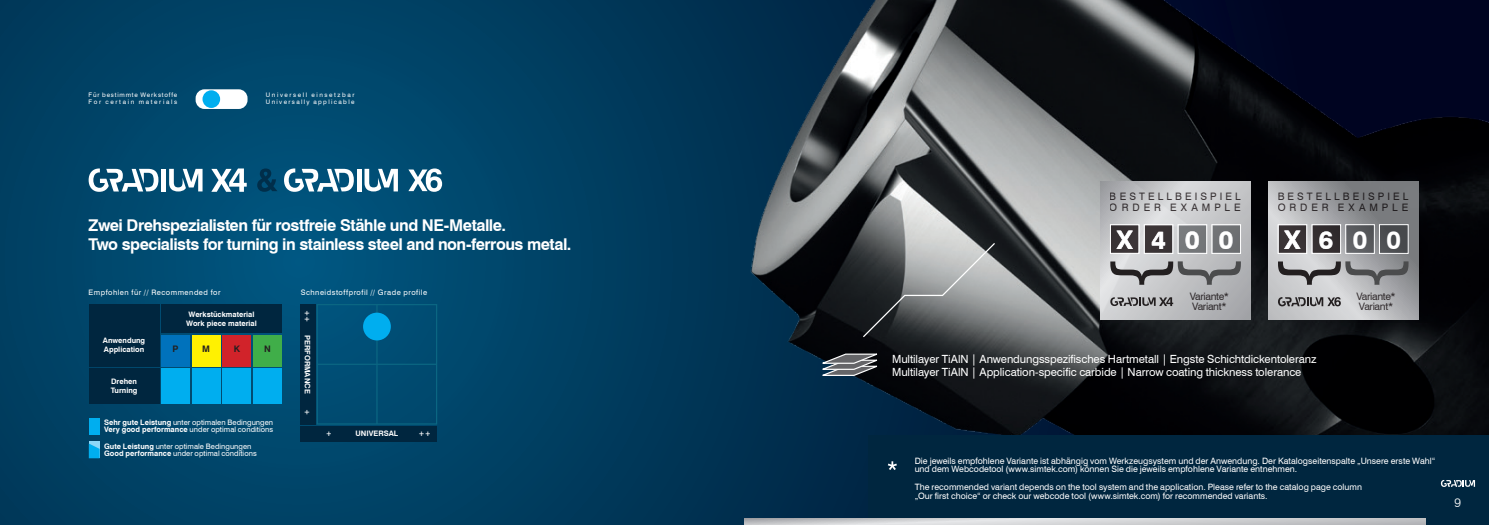
<style>
.page{position:relative;width:1489px;height:525px;background:#fff}
.page>*{position:absolute;margin:0;border:0;box-sizing:border-box;transform-origin:0 0}
.t1{font:700 25.5px "Swiss 721 BT";letter-spacing:.755em;color:#fff}
.t2{font:700 16.25px/18.8px "Swiss 721 BT";letter-spacing:-.03em;color:#fff}
.t3{font:300 12.5px "Swiss 721 BT";color:#fff}
.t4{font:11.25px/13px "Swiss 721 BT";letter-spacing:-.005em;color:#fff}
.t5{font:10.25px/10.6px "Swiss 721 BT";letter-spacing:.3em;color:#231f20}
.t6{font:10.25px/10.2px "Swiss 721 BT";letter-spacing:-.035em;color:#231f20}
.t7{font:700 9px "Swiss 721 BT";color:#231f20}
.t8{font:8.75px/8.8px "Swiss 721 BT";color:#fff}
.t9{font:7.5px/7.5px "Swiss 721 BT";letter-spacing:.01em;color:#fff}
.t10{font:700 7.5px/9px "Swiss 721 BT";color:#fff}
.t11{font:7.5px "Swiss 721 BT";letter-spacing:.065em;color:#fff}
.t12{font:6.25px/7.5px "Swiss 721 BT";letter-spacing:.13em;color:#fff}
.t13{font:6.25px/7.5px "Swiss 721 BT";letter-spacing:.215em;color:#fff}
.s1{font-weight:700}
</style>
<div class="page">
<svg style="left:0;top:0;width:505px;height:524px;background:#00466b"></svg>
<img style="left:505px;top:0;width:983px;height:524px">
<svg style="left:211px;top:168px;width:36px;height:24px"></svg>
<div style="left:161px;top:169px;width:5px;height:22px;background:#fff"></div>
<svg style="left:169px;top:169px;width:33px;height:22px"></svg>
<svg style="left:89px;top:168px;width:69px;height:24px"></svg>
<hr style="left:357px;top:169px;width:4px;height:22px;background:#fff">
<svg style="left:364px;top:169px;width:34px;height:22px"></svg>
<svg style="left:284px;top:168px;width:70px;height:24px"></svg>
<svg style="left:408px;top:168px;width:34px;height:24px"></svg>
<svg style="left:257px;top:168px;width:20px;height:24px"></svg>
<div style="left:196px;top:89px;width:51px;height:20px;background:#fff;border-radius:9px"></div>
<div style="left:202px;top:90px;width:18px;height:18px;background:#00aeef;border-radius:50%"></div>
<div style="left:317px;top:425px;width:120px;height:16px;background:#00263f"></div>
<div style="left:300px;top:304px;width:15px;height:120px;background:#00263f"></div>
<div style="left:317px;top:304px;width:120px;height:120px;border:1px solid #0b6682"></div>
<hr style="left:376px;top:304px;width:1px;height:119px;background:#0b6682">
<hr style="left:317px;top:363px;width:119px;height:2px;background:#0b6682">
<div style="left:363px;top:312px;width:28px;height:28px;background:#00aeef;border-radius:50%"></div>
<div style="left:300px;top:425px;width:15px;height:16px;background:#00263f"></div>
<div style="left:89px;top:441px;width:11px;height:17px;background:#8dd7f7"></div>
<div style="left:89px;top:417px;width:11px;height:17px;background:#00aeef"></div>
<svg style="left:89px;top:443px;width:11px;height:15px"></svg>
<div style="left:89px;top:304px;width:70px;height:62px;background:#00263f"></div>
<div style="left:89px;top:368px;width:70px;height:35px;background:#00263f"></div>
<div style="left:161px;top:304px;width:121px;height:29px;background:#00263f"></div>
<div style="left:868px;top:435px;width:620px;height:85px;background:#00263f"></div>
<svg style="left:887px;top:461px;width:9px;height:9px"></svg>
<svg style="left:1100px;top:182px;width:150px;height:137px;background:#adadaf"></svg>
<svg style="left:1267px;top:182px;width:150px;height:137px;background:#929396"></svg>
<svg style="left:816px;top:352px;width:67px;height:24px;background:#585d63"></svg>
<svg style="left:861px;top:241px;width:135px;height:97px;background:#717475"></svg>
<svg style="left:744px;top:518px;width:682px;height:6px;background:#cccdd0"></svg>
<div style="left:161px;top:368px;width:29px;height:35px;background:#00aeef"></div>
<div style="left:192px;top:368px;width:28px;height:35px;background:#00aeef"></div>
<div style="left:223px;top:368px;width:28px;height:35px;background:#00aeef"></div>
<div style="left:253px;top:368px;width:29px;height:35px;background:#00aeef"></div>
<div style="left:161px;top:335px;width:29px;height:31px;background:#0072bc"></div>
<div style="left:192px;top:335px;width:28px;height:31px;background:#fff101"></div>
<div style="left:223px;top:335px;width:28px;height:31px;background:#d1232a"></div>
<div style="left:253px;top:335px;width:29px;height:31px;background:#40ae49"></div>
<div style="left:1426px;top:467px;width:62px;height:57px;background:#00263f"></div>
<svg style="left:1440px;top:480px;width:34px;height:6px"></svg>
<p class="t12" style="left:89px;top:91px;width:90px">Für bestimmte Werkstoffe<br>For certain materials</p>
<p class="t13" style="left:266px;top:91px;width:90px">Universell einsetzbar<br>Universally applicable</p>
<h2 class="t2" style="left:89px;top:216px;width:484px">Zwei Drehspezialisten für rostfreie Stähle und NE-Metalle.<br>Two specialists for turning in stainless steel and non-ferrous metal.</h2>
<p class="t11" style="left:89px;top:288px;width:133px">Empfohlen für // Recommended for</p>
<p class="t10" style="left:103px;top:335px;width:44px">Anwendung<br>Application</p>
<p class="t10" style="left:111px;top:377px;width:28px">Drehen<br>Turning</p>
<p class="t10" style="left:186px;top:309px;width:72px;text-align:center">Werkstückmaterial<br>Work piece material</p>
<p class="t7" style="left:172px;top:343px;width:8px">P</p>
<p class="t7" style="left:202px;top:343px;width:9px">M</p>
<p class="t7" style="left:234px;top:343px;width:8px">K</p>
<p class="t7" style="left:264px;top:343px;width:8px">N</p>
<p class="t9" style="left:104px;top:418px;width:171px"><span class="s1">Sehr gute Leistung</span> unter optimalen Bedingungen<br><span class="s1">Very good performance</span> under optimal conditions</p>
<p class="t9" style="left:104px;top:442px;width:154px"><span class="s1">Gute Leistung</span> unter optimale Bedingungen<br><span class="s1">Good performance</span> under optimal conditions</p>
<p class="t11" style="left:301px;top:288px;width:128px">Schneidstoffprofil // Grade profile</p>
<p class="t10" style="left:312px;top:310px;width:14px;rotate:90deg">++</p>
<p class="t10" style="left:312px;top:335px;width:60px;rotate:90deg">PERFORMANCE</p>
<p class="t10" style="left:312px;top:409px;width:8px;rotate:90deg">+</p>
<p class="t10" style="left:326px;top:429px;width:8px">+</p>
<p class="t10" style="left:355px;top:429px;width:44px">UNIVERSAL</p>
<p class="t10" style="left:418px;top:429px;width:14px">++</p>
<p class="t5" style="left:1109px;top:191px;width:132px">BESTELLBEISPIEL<br>ORDER EXAMPLE</p>
<h1 class="t1" style="left:1116px;top:224px;width:118px">X400</h1>
<p class="t6" style="left:1189px;top:291px;width:41px">Variante*<br>Variant*</p>
<p class="t5" style="left:1277px;top:191px;width:132px">BESTELLBEISPIEL<br>ORDER EXAMPLE</p>
<h1 class="t1" style="left:1284px;top:224px;width:118px">X600</h1>
<p class="t6" style="left:1356px;top:291px;width:41px">Variante*<br>Variant*</p>
<p class="t4" style="left:892px;top:352px;width:426px">Multilayer TiAlN | Anwendungsspezifisches Hartmetall | Engste Schichtdickentoleranz<br>Multilayer TiAlN | Application-specific carbide | Narrow coating thickness tolerance</p>
<p class="t8" style="left:914px;top:456px;width:522px">Die jeweils empfohlene Variante ist abhängig vom Werkzeugsystem und der Anwendung. Der Katalogseitenspalte „Unsere erste Wahl“ und dem Webcodetool (www.simtek.com) können Sie die jeweils empfohlene Variante entnehmen.</p>
<p class="t8" style="left:914px;top:482px;width:449px">The recommended variant depends on the tool system and the application. Please refer to the catalog page column „Our first choice“ or check our webcode tool (www.simtek.com) for recommended variants.</p>
<h3 class="t3" style="left:1454px;top:495px;width:8px">9</h3>
</div>
